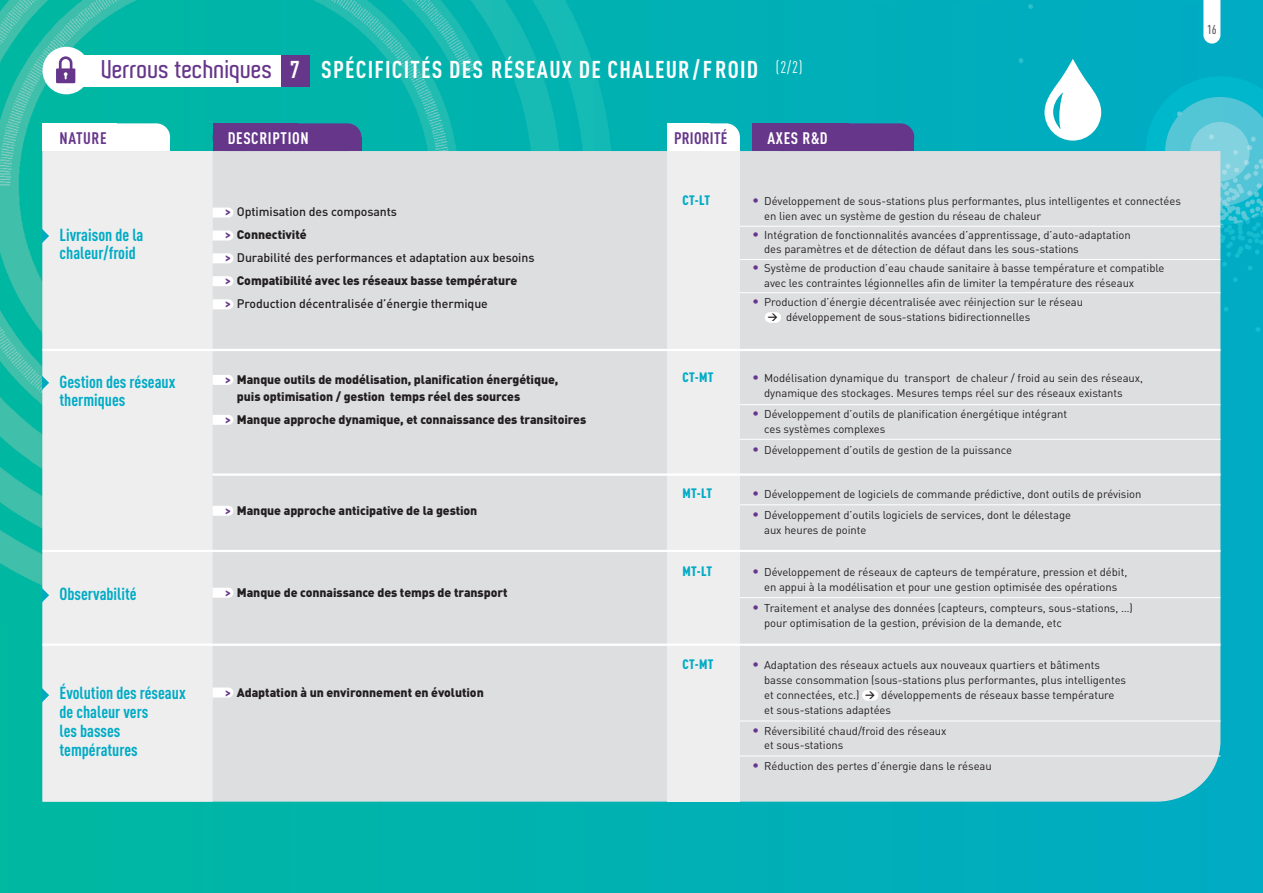
<style>
.page{position:relative;width:1263px;height:893px;background:#fff}
.page>*{position:absolute;margin:0;border:0;box-sizing:border-box;transform-origin:0 0}
.t1{font:700 24px "DIN Cond";letter-spacing:.05em;color:#fff}
.t2{font:700 17.25px/18.8px "DIN Cond";color:#00abc5}
.t3{font:700 16.5px "DIN Cond";letter-spacing:.04em;color:#fff}
.t4{font:700 16.5px "DIN Cond";letter-spacing:.015em;color:#66368b}
.t5{font:900 13.5px "DIN Cond";letter-spacing:.03em;color:#00abc5}
.t6{font:500 12.75px "DIN Cond";color:#636366}
.t7{font:900 12.3px/16.5px "DIN";letter-spacing:-.005em;color:#231f20}
.t8{font:500 12.3px/23px "DIN";letter-spacing:-.005em;color:#231f20}
.t9{font:11.25px/14.7px "DIN";letter-spacing:-.005em;color:#231f20}
.t10{font:700 9.75px "DIN";color:#231f20}
.s1{font-family:"Aldo";font-weight:600;font-size:24.75px;color:#66368b}
.s2{font-family:"DIN Cond";font-weight:900;color:#66368b}
.s3{font-weight:900}
.s4{font-family:"DIN Cond";font-weight:900;font-size:13.5px;color:#66368b}
.s5{font-family:"DIN Cond";color:#66368b}
</style>
<div class="page">
<div style="left:0;top:0;width:1263px;height:893px;background:linear-gradient(to right,#00b8a0,#00abc4)"></div>
<div style="left:862px;top:4px;width:401px;height:435px;background:#00adbe"></div>
<img style="left:1146px;top:76px;width:117px;height:149px">
<img style="left:1165px;top:97px;width:98px;height:109px">
<img style="left:1190px;top:122px;width:60px;height:60px">
<img style="left:0;top:0;width:612px;height:624px">
<div style="left:213px;top:151px;width:1007px;height:651px;background:#dddee0"></div>
<div style="left:43px;top:151px;width:170px;height:651px;background:#eeeeef"></div>
<div style="left:213px;top:123px;width:148px;height:28px;background:#66368b;border-radius:14px"></div>
<div style="left:213px;top:137px;width:148px;height:14px;background:#66368b"></div>
<div style="left:213px;top:123px;width:85px;height:28px;background:#66368b"></div>
<div style="left:43px;top:123px;width:127px;height:28px;background:#fff;border-radius:14px"></div>
<div style="left:43px;top:137px;width:127px;height:14px;background:#fff"></div>
<div style="left:43px;top:123px;width:74px;height:28px;background:#fff"></div>
<div style="left:668px;top:123px;width:72px;height:28px;background:#fff;border-radius:14px"></div>
<div style="left:668px;top:137px;width:72px;height:14px;background:#fff"></div>
<div style="left:668px;top:123px;width:42px;height:28px;background:#fff"></div>
<div style="left:765px;top:123px;width:149px;height:28px;background:#66368b;border-radius:14px"></div>
<div style="left:765px;top:137px;width:149px;height:14px;background:#66368b"></div>
<div style="left:753px;top:123px;width:96px;height:28px;background:#66368b"></div>
<div style="left:668px;top:151px;width:72px;height:651px;background:#eeeeef"></div>
<hr style="left:213px;top:473px;width:1007px;height:3px;background:#fff">
<hr style="left:43px;top:550px;width:1177px;height:2px;background:#fff">
<hr style="left:43px;top:644px;width:1177px;height:2px;background:#fff">
<hr style="left:740px;top:404px;width:480px;height:1px;background:#fff">
<hr style="left:740px;top:504px;width:480px;height:1px;background:#fff">
<hr style="left:740px;top:439px;width:480px;height:1px;background:#fff">
<svg style="left:213px;top:375px;width:20px;height:10px"></svg>
<svg style="left:213px;top:415px;width:20px;height:10px"></svg>
<svg style="left:213px;top:506px;width:20px;height:10px"></svg>
<svg style="left:213px;top:588px;width:20px;height:10px"></svg>
<svg style="left:213px;top:687px;width:20px;height:10px"></svg>
<svg style="left:43px;top:370px;width:6px;height:25px"></svg>
<svg style="left:43px;top:583px;width:6px;height:24px"></svg>
<svg style="left:43px;top:683px;width:6px;height:24px"></svg>
<div style="left:862px;top:690px;width:16px;height:11px;background:#fff;border-radius:5px"></div>
<hr style="left:740px;top:226px;width:480px;height:1px;background:#fff">
<hr style="left:740px;top:259px;width:480px;height:1px;background:#fff">
<hr style="left:740px;top:292px;width:480px;height:1px;background:#fff">
<svg style="left:213px;top:253px;width:20px;height:10px"></svg>
<svg style="left:213px;top:231px;width:20px;height:10px"></svg>
<svg style="left:213px;top:208px;width:20px;height:10px"></svg>
<svg style="left:213px;top:276px;width:20px;height:10px"></svg>
<svg style="left:213px;top:299px;width:20px;height:10px"></svg>
<svg style="left:43px;top:224px;width:6px;height:24px"></svg>
<div style="left:765px;top:312px;width:16px;height:11px;background:#fff;border-radius:5px"></div>
<hr style="left:43px;top:349px;width:1177px;height:2px;background:#fff">
<hr style="left:740px;top:597px;width:480px;height:1px;background:#fff">
<hr style="left:740px;top:721px;width:480px;height:1px;background:#fff">
<hr style="left:740px;top:756px;width:480px;height:1px;background:#fff">
<div style="left:53px;top:55px;width:238px;height:31px;background:#fff"></div>
<div style="left:281px;top:55px;width:29px;height:31px;background:#66368b"></div>
<div style="left:43px;top:47px;width:47px;height:47px;background:#fff;border-radius:50%"></div>
<svg style="left:56px;top:56px;width:19px;height:27px"></svg>
<svg style="left:1203px;top:0;width:17px;height:44px"></svg>
<svg style="left:1042px;top:59px;width:59px;height:82px"></svg>
<h1 class="t1" style="left:102px;top:61px;width:702px"><span class="s1">Verrous techniques</span> 7 SPÉCIFICITÉS DES RÉSEAUX DE CHALEUR/FROID <sup>(2/2)</sup></h1>
<h3 class="t4" style="left:60px;top:132px;width:49px">NATURE</h3>
<h3 class="t3" style="left:228px;top:132px;width:82px">DESCRIPTION</h3>
<h3 class="t4" style="left:674px;top:132px;width:55px">PRIORITÉ</h3>
<h3 class="t3" style="left:767px;top:132px;width:62px">AXES R&amp;D</h3>
<h2 class="t2" style="left:60px;top:227px;width:85px">Livraison de la chaleur/froid</h2>
<p class="t8" style="left:225px;top:201px;width:311px"><span class="s2">&gt;</span> Optimisation des composants<br><span class="s2">&gt;</span> <span class="s3">Connectivité<br></span><span class="s2">&gt;</span> Durabilité des performances et adaptation aux besoins <span class="s2">&gt;</span> <span class="s3">Compatibilité avec les réseaux basse température<br></span><span class="s2">&gt;</span> Production décentralisée d’énergie thermique</p>
<p class="t5" style="left:682px;top:195px;width:29px">CT-LT</p>
<p class="t9" style="left:764px;top:194px;width:418px;text-indent:-11px"><span class="s4">•</span> Développement de sous-stations plus performantes, plus intelligentes et connectées en lien avec un système de gestion du réseau de chaleur</p>
<p class="t9" style="left:764px;top:227px;width:368px;text-indent:-11px"><span class="s4">•</span> Intégration de fonctionnalités avancées d’apprentissage, d’auto-adaptation des paramètres et de détection de défaut dans les sous-stations</p>
<p class="t9" style="left:764px;top:261px;width:402px;text-indent:-11px"><span class="s4">•</span> Système de production d’eau chaude sanitaire à basse température et compatible avec les contraintes légionnelles afin de limiter la température des réseaux</p>
<p class="t9" style="left:786px;top:295px;width:299px;text-indent:-33px"><span class="s4">•</span> Production d’énergie décentralisée avec réinjection sur le réseau développement de sous-stations bidirectionnelles</p>
<p class="t10" style="left:768px;top:311px;width:11px">&gt;</p>
<h2 class="t2" style="left:60px;top:374px;width:117px">Gestion des réseaux thermiques</h2>
<h2 class="t2" style="left:60px;top:586px;width:79px">Observabilité</h2>
<p class="t7" style="left:237px;top:372px;width:323px;text-indent:-11px"><span class="s5">&gt;</span> Manque outils de modélisation, planification énergétique, puis optimisation / gestion temps réel des sources</p>
<p class="t7" style="left:225px;top:411px;width:362px"><span class="s5">&gt;</span> Manque approche dynamique, et connaissance des transitoires</p>
<p class="t7" style="left:225px;top:502px;width:253px"><span class="s5">&gt;</span> Manque approche anticipative de la gestion</p>
<p class="t7" style="left:225px;top:584px;width:284px"><span class="s5">&gt;</span> Manque de connaissance des temps de transport</p>
<p class="t5" style="left:682px;top:373px;width:33px">CT-MT</p>
<p class="t5" style="left:682px;top:488px;width:31px">MT-LT</p>
<p class="t5" style="left:682px;top:567px;width:31px">MT-LT</p>
<p class="t9" style="left:764px;top:371px;width:380px;text-indent:-11px"><span class="s4">•</span> Modélisation dynamique du transport de chaleur / froid au sein des réseaux, dynamique des stockages. Mesures temps réel sur des réseaux existants</p>
<p class="t9" style="left:764px;top:407px;width:305px;text-indent:-11px"><span class="s4">•</span> Développement d’outils de planification énergétique intégrant ces systèmes complexes</p>
<p class="t9" style="left:753px;top:443px;width:261px"><span class="s4">•</span> Développement d’outils de gestion de la puissance</p>
<p class="t9" style="left:753px;top:487px;width:390px"><span class="s4">•</span> Développement de logiciels de commande prédictive, dont outils de prévision</p>
<p class="t9" style="left:764px;top:508px;width:308px;text-indent:-11px"><span class="s4">•</span> Développement d’outils logiciels de services, dont le délestage aux heures de pointe</p>
<p class="t9" style="left:753px;top:565px;width:376px;text-align:center"><span class="s4">•</span> Développement de réseaux de capteurs de température, pression et débit, en appui à la modélisation et pour une gestion optimisée des opérations</p>
<p class="t9" style="left:764px;top:601px;width:370px;text-indent:-11px"><span class="s4">•</span> Traitement et analyse des données (capteurs, compteurs, sous-stations, …) pour optimisation de la gestion, prévision de la demande, etc</p>
<h2 class="t2" style="left:60px;top:685px;width:128px">Évolution des réseaux de chaleur vers<br>les basses températures</h2>
<p class="t7" style="left:225px;top:684px;width:260px"><span class="s5">&gt;</span> Adaptation à un environnement en évolution</p>
<p class="t5" style="left:682px;top:660px;width:33px">CT-MT</p>
<p class="t9" style="left:764px;top:658px;width:363px;text-indent:-11px"><span class="s4">•</span> Adaptation des réseaux actuels aux nouveaux quartiers et bâtiments basse consommation (sous-stations plus performantes, plus intelligentes et connectées, etc.)</p>
<p class="t9" style="left:764px;top:688px;width:352px;text-indent:117px">développements de réseaux basse température et sous-stations adaptées</p>
<p class="t9" style="left:764px;top:723px;width:184px;text-indent:-11px"><span class="s4">•</span> Réversibilité chaud/froid des réseaux et sous-stations</p>
<p class="t9" style="left:753px;top:759px;width:241px"><span class="s4">•</span> Réduction des pertes d’énergie dans le réseau</p>
<p class="t10" style="left:865px;top:689px;width:11px">&gt;</p>
<p class="t6" style="left:1207px;top:25px;width:11px">16</p>
</div>
